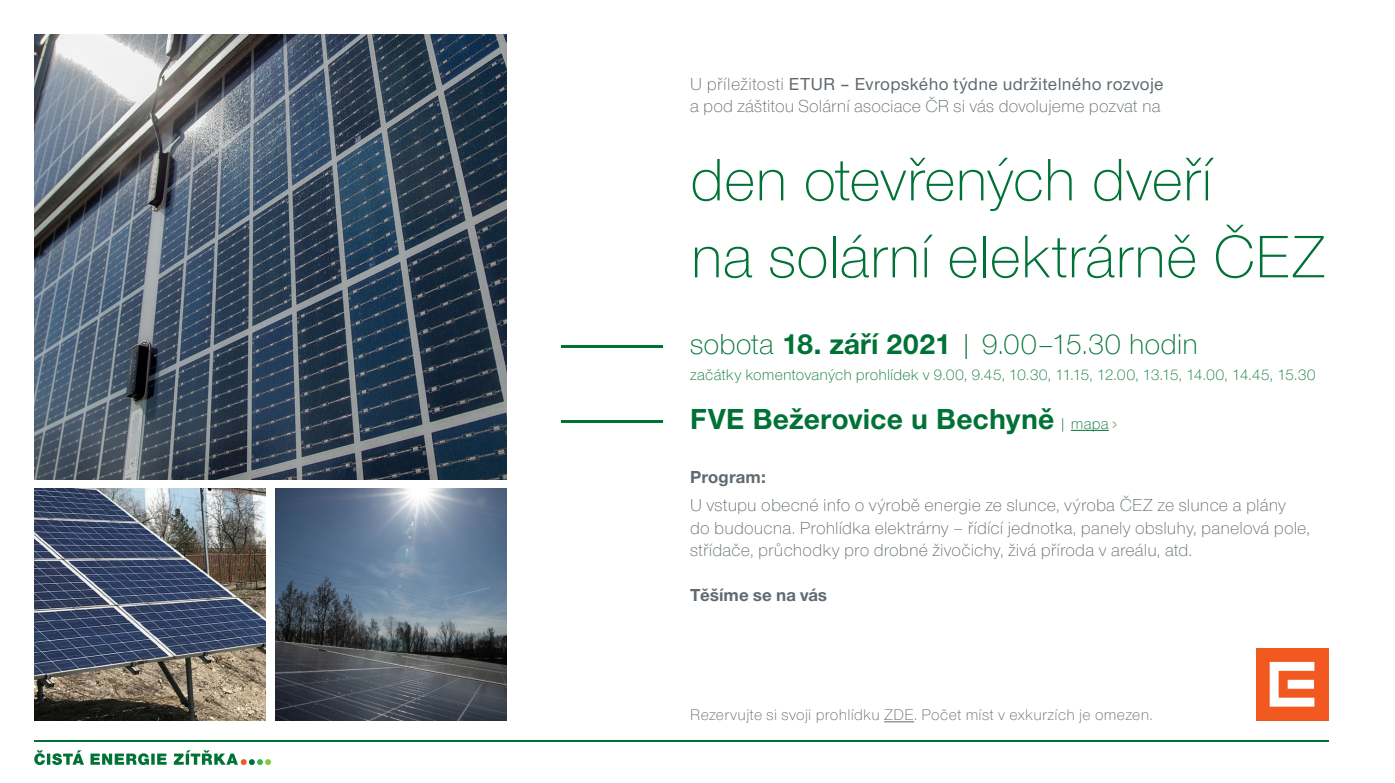
<style>
.page{position:relative;width:1395px;height:783px;background:#fff}
.page>*{position:absolute;margin:0;border:0;box-sizing:border-box;transform-origin:0 0}
.text{font:300 62px/76.8px "Nimbus CEZOT";letter-spacing:-.01em;color:#007236}
.t1{font:300 30px "Nimbus CEZOT";letter-spacing:-.005em;color:#007236}
.t2{font:700 30px "Nimbus CEZOT";letter-spacing:.01em;color:#007236}
.text-2{font:300 18px/22.4px "Nimbus CEZOT";letter-spacing:.01em;color:#5f696f}
.text-3{font:700 18px "Nimbus CEZOT";letter-spacing:.005em;color:#5f696f}
.t3{font:300 16px "Nimbus CEZOT";letter-spacing:.01em;color:#007236}
.text-4{font:300 16px "Nimbus CEZOT";letter-spacing:.02em;color:#5f696f}
.s1{font-weight:500}
.s2{font-weight:700}
.s3{font-weight:300;font-size:16px}
</style>
<div class="page">
<hr style="left:34px;top:739px;width:1294px;height:2px;background:#007236">
<svg style="left:174px;top:750px;width:97px;height:14px"></svg>
<svg style="left:90px;top:753px;width:77px;height:11px"></svg>
<svg style="left:34px;top:750px;width:50px;height:14px"></svg>
<img style="left:34px;top:34px;width:473px;height:445px">
<img style="left:275px;top:488px;width:232px;height:232px">
<img style="left:34px;top:488px;width:231px;height:232px">
<hr style="left:1071px;top:430px;width:38px;height:1px;background:#007236">
<hr style="left:884px;top:721px;width:30px;height:1px;background:#5f696f">
<div style="left:1256px;top:648px;width:72px;height:72px;background:#f15921"></div>
<svg style="left:1269px;top:661px;width:45px;height:45px"></svg>
<p class="text-2" style="left:690px;top:73px;width:475px">U příležitosti <span class="s1">ETUR – Evropského týdne udržitelného rozvoje </span>a pod záštitou Solární asociace ČR si vás dovolujeme pozvat na</p>
<p class="text" style="left:690px;top:142px;width:637px">den otevřených dveří<br>na solární elektrárně ČEZ</p>
<p class="t1" style="left:561px;top:327px;width:638px"><span class="s1">—</span> sobota <span class="s2">18. září 2021</span> | 9.00–15.30 hodin</p>
<p class="t3" style="left:690px;top:366px;width:627px">začátky komentovaných prohlídek v 9.00, 9.45, 10.30, 11.15, 12.00, 13.15, 14.00, 14.45, 15.30</p>
<p class="t2" style="left:561px;top:401px;width:557px"><span class="s1">—</span> FVE Bežerovice u Bechyně <span class="s3">| mapa &gt;</span></p>
<p class="text-3" style="left:690px;top:466px;width:78px">Program:</p>
<p class="text-2" style="left:690px;top:494px;width:621px">U vstupu obecné info o výrobě energie ze slunce, výroba ČEZ ze slunce a plány do budoucna. Prohlídka elektrárny – řídící jednotka, panely obsluhy, panelová pole, střídače, průchodky pro drobné živočichy, živá příroda v areálu, atd.</p>
<p class="text-3" style="left:690px;top:584px;width:138px">Těšíme se na vás</p>
<p class="text-4" style="left:690px;top:705px;width:464px">Rezervujte si svoji prohlídku ZDE. Počet míst v exkurzích je omezen.</p>
</div>
